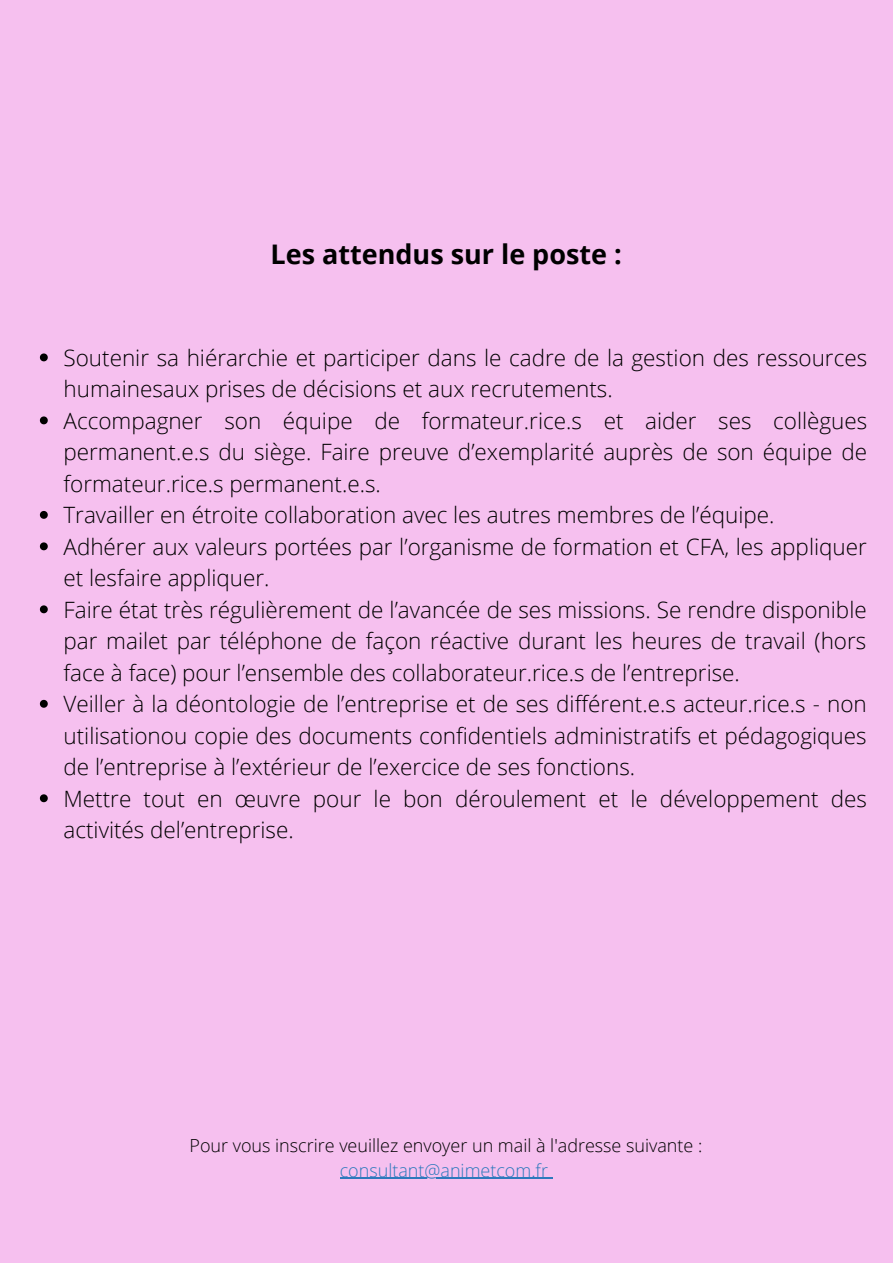
<style>
.page{position:relative;width:893px;height:1264px;background:#fff}
.page>*{position:absolute;margin:0;border:0;box-sizing:border-box;transform-origin:0 0}
.t1{font:700 27px "Open Sans";color:#000}
.t2{font:300 22.5px/31.5px "Open Sans";color:#000}
.t3{font:300 18px "Open Sans";color:#000}
.t4{font:300 18px "Open Sans";color:#2d79bc}
</style>
<div class="page">
<div style="left:0;top:0;width:892px;height:1262px;background:#f6c0ef"></div>
<svg style="left:40px;top:353px;width:8px;height:8px"></svg>
<svg style="left:40px;top:416px;width:8px;height:8px"></svg>
<svg style="left:40px;top:511px;width:8px;height:8px"></svg>
<svg style="left:40px;top:542px;width:8px;height:8px"></svg>
<svg style="left:40px;top:605px;width:8px;height:8px"></svg>
<svg style="left:40px;top:700px;width:8px;height:7px"></svg>
<svg style="left:40px;top:794px;width:8px;height:8px"></svg>
<hr style="left:339px;top:1177px;width:209px;height:1px;background:#2d79bc">
<p class="t1" style="left:270px;top:235px;width:353px">Les attendus sur le poste :</p>
<p class="t2" style="left:63px;top:341px;width:805px">Soutenir sa hiérarchie et participer dans le cadre de la gestion des ressources humainesaux prises de décisions et aux recrutements.<br>Accompagner son équipe de formateur.rice.s et aider ses collègues permanent.e.s du siège. Faire preuve d’exemplarité auprès de son équipe de formateur.rice.s permanent.e.s.<br>Travailler en étroite collaboration avec les autres membres de l’équipe.<br>Adhérer aux valeurs portées par l’organisme de formation et CFA, les appliquer et lesfaire appliquer.<br>Faire état très régulièrement de l’avancée de ses missions. Se rendre disponible par mailet par téléphone de façon réactive durant les heures de travail (hors face à face) pour l’ensemble des collaborateur.rice.s de l’entreprise.<br>Veiller à la déontologie de l’entreprise et de ses différent.e.s acteur.rice.s - non utilisationou copie des documents confidentiels administratifs et pédagogiques de l’entreprise à l’extérieur de l’exercice de ses fonctions.<br>Mettre tout en œuvre pour le bon déroulement et le développement des activités del’entreprise.</p>
<p class="t3" style="left:189px;top:1132px;width:514px">Pour vous inscrire veuillez envoyer un mail à l'adresse suivante :</p>
<p class="t4" style="left:339px;top:1157px;width:210px">consultant@animetcom.fr</p>
</div>
